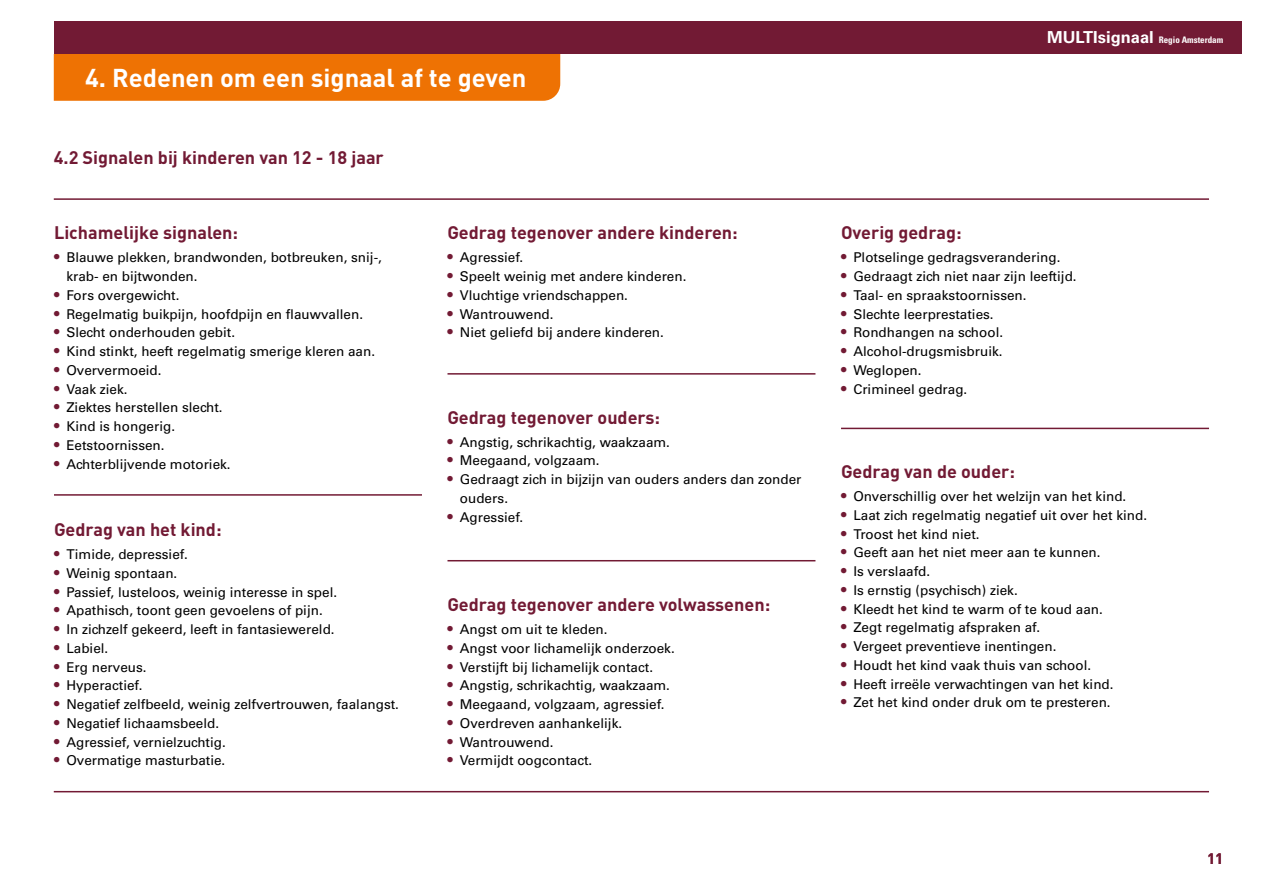
<style>
.page{position:relative;width:1263px;height:893px;background:#fff}
.page>*{position:absolute;margin:0;border:0;box-sizing:border-box;transform-origin:0 0}
.t1{font:700 25.5px "DIN";color:#fff}
.t2{font:700 18px "DIN";color:#721a34}
.t3{font:700 15px "DIN";color:#721a34}
.t4{font:13.5px/18.8px "Univers";color:#000}
.t5{font:700 condensed 9px "Univers";color:#fff}
.s1{font-size:15px;color:#721a34}
.s2{font-stretch:normal;font-size:16.5px}
</style>
<div class="page">
<div style="left:54px;top:21px;width:1188px;height:33px;background:#721a34"></div>
<div style="left:54px;top:54px;width:506px;height:47px;background:#ee7203"></div>
<hr style="left:54px;top:494px;width:368px;height:2px;background:#721a34">
<hr style="left:447px;top:560px;width:368px;height:1px;background:#721a34">
<hr style="left:447px;top:373px;width:368px;height:2px;background:#721a34">
<hr style="left:841px;top:428px;width:368px;height:1px;background:#721a34">
<hr style="left:54px;top:198px;width:1155px;height:2px;background:#721a34">
<hr style="left:54px;top:791px;width:1155px;height:1px;background:#721a34">
<h1 class="t1" style="left:85px;top:61px;width:443px">4. Redenen om een signaal af te geven</h1>
<p class="t2" style="left:54px;top:146px;width:331px">4.2 Signalen bij kinderen van 12 - 18 jaar</p>
<p class="t2" style="left:54px;top:221px;width:186px">Lichamelijke signalen:</p>
<p class="t4" style="left:66px;top:248px;width:317px;text-indent:-12px"><span class="s1">•</span> Blauwe plekken, brandwonden, botbreuken, snij-, krab- en bijtwonden.</p>
<p class="t4" style="left:54px;top:286px;width:127px"><span class="s1">•</span> Fors overgewicht.</p>
<p class="t4" style="left:54px;top:305px;width:311px"><span class="s1">•</span> Regelmatig buikpijn, hoofdpijn en flauwvallen.</p>
<p class="t4" style="left:54px;top:323px;width:183px"><span class="s1">•</span> Slecht onderhouden gebit.</p>
<p class="t4" style="left:54px;top:342px;width:323px"><span class="s1">•</span> Kind stinkt, heeft regelmatig smerige kleren aan.</p>
<p class="t4" style="left:54px;top:361px;width:109px"><span class="s1">•</span> Oververmoeid.</p>
<p class="t4" style="left:54px;top:380px;width:75px"><span class="s1">•</span> Vaak ziek.</p>
<p class="t4" style="left:54px;top:398px;width:170px"><span class="s1">•</span> Ziektes herstellen slecht.</p>
<p class="t4" style="left:54px;top:417px;width:123px"><span class="s1">•</span> Kind is hongerig.</p>
<p class="t4" style="left:54px;top:436px;width:112px"><span class="s1">•</span> Eetstoornissen.</p>
<p class="t4" style="left:54px;top:455px;width:178px"><span class="s1">•</span> Achterblijvende motoriek.</p>
<p class="t2" style="left:54px;top:518px;width:169px">Gedrag van het kind:</p>
<p class="t4" style="left:54px;top:545px;width:135px"><span class="s1">•</span> Timide, depressief.</p>
<p class="t4" style="left:54px;top:564px;width:125px"><span class="s1">•</span> Weinig spontaan.</p>
<p class="t4" style="left:54px;top:583px;width:285px"><span class="s1">•</span> Passief, lusteloos, weinig interesse in spel.</p>
<p class="t4" style="left:54px;top:601px;width:270px"><span class="s1">•</span> Apathisch, toont geen gevoelens of pijn.</p>
<p class="t4" style="left:54px;top:620px;width:282px"><span class="s1">•</span> In zichzelf gekeerd, leeft in fantasiewereld.</p>
<p class="t4" style="left:54px;top:639px;width:56px"><span class="s1">•</span> Labiel.</p>
<p class="t4" style="left:54px;top:658px;width:94px"><span class="s1">•</span> Erg nerveus.</p>
<p class="t4" style="left:54px;top:676px;width:90px"><span class="s1">•</span> Hyperactief.</p>
<p class="t4" style="left:54px;top:695px;width:347px"><span class="s1">•</span> Negatief zelfbeeld, weinig zelfvertrouwen, faalangst.</p>
<p class="t4" style="left:54px;top:714px;width:167px"><span class="s1">•</span> Negatief lichaamsbeeld.</p>
<p class="t4" style="left:54px;top:733px;width:173px"><span class="s1">•</span> Agressief, vernielzuchtig.</p>
<p class="t4" style="left:54px;top:751px;width:173px"><span class="s1">•</span> Overmatige masturbatie.</p>
<p class="t2" style="left:447px;top:221px;width:292px">Gedrag tegenover andere kinderen:</p>
<p class="t4" style="left:447px;top:248px;width:77px"><span class="s1">•</span> Agressief.</p>
<p class="t4" style="left:447px;top:267px;width:240px"><span class="s1">•</span> Speelt weinig met andere kinderen.</p>
<p class="t4" style="left:447px;top:286px;width:182px"><span class="s1">•</span> Vluchtige vriendschappen.</p>
<p class="t4" style="left:447px;top:305px;width:108px"><span class="s1">•</span> Wantrouwend.</p>
<p class="t4" style="left:447px;top:323px;width:218px"><span class="s1">•</span> Niet geliefd bij andere kinderen.</p>
<p class="t2" style="left:447px;top:405px;width:214px">Gedrag tegenover ouders:</p>
<p class="t4" style="left:447px;top:433px;width:224px"><span class="s1">•</span> Angstig, schrikachtig, waakzaam.</p>
<p class="t4" style="left:447px;top:451px;width:154px"><span class="s1">•</span> Meegaand, volgzaam.</p>
<p class="t4" style="left:460px;top:470px;width:343px;text-indent:-12px"><span class="s1">•</span> Gedraagt zich in bijzijn van ouders anders dan zonder ouders.</p>
<p class="t4" style="left:447px;top:508px;width:77px"><span class="s1">•</span> Agressief.</p>
<p class="t2" style="left:447px;top:593px;width:324px">Gedrag tegenover andere volwassenen:</p>
<p class="t4" style="left:447px;top:620px;width:162px"><span class="s1">•</span> Angst om uit te kleden.</p>
<p class="t4" style="left:447px;top:639px;width:229px"><span class="s1">•</span> Angst voor lichamelijk onderzoek.</p>
<p class="t4" style="left:447px;top:658px;width:207px"><span class="s1">•</span> Verstijft bij lichamelijk contact.</p>
<p class="t4" style="left:447px;top:676px;width:224px"><span class="s1">•</span> Angstig, schrikachtig, waakzaam.</p>
<p class="t4" style="left:447px;top:695px;width:219px"><span class="s1">•</span> Meegaand, volgzaam, agressief.</p>
<p class="t4" style="left:447px;top:714px;width:176px"><span class="s1">•</span> Overdreven aanhankelijk.</p>
<p class="t4" style="left:447px;top:733px;width:108px"><span class="s1">•</span> Wantrouwend.</p>
<p class="t4" style="left:447px;top:751px;width:146px"><span class="s1">•</span> Vermijdt oogcontact.</p>
<p class="t5" style="left:1047px;top:34px;width:178px"><span class="s2">MULTIsignaal</span> Regio Amsterdam</p>
<p class="t2" style="left:841px;top:221px;width:122px">Overig gedrag:</p>
<p class="t4" style="left:841px;top:248px;width:221px"><span class="s1">•</span> Plotselinge gedragsverandering.</p>
<p class="t4" style="left:841px;top:267px;width:237px"><span class="s1">•</span> Gedraagt zich niet naar zijn leeftijd.</p>
<p class="t4" style="left:841px;top:286px;width:187px"><span class="s1">•</span> Taal- en spraakstoornissen.</p>
<p class="t4" style="left:841px;top:305px;width:154px"><span class="s1">•</span> Slechte leerprestaties.</p>
<p class="t4" style="left:841px;top:323px;width:164px"><span class="s1">•</span> Rondhangen na school.</p>
<p class="t4" style="left:841px;top:342px;width:163px"><span class="s1">•</span> Alcohol-drugsmisbruik.</p>
<p class="t4" style="left:841px;top:361px;width:82px"><span class="s1">•</span> Weglopen.</p>
<p class="t4" style="left:841px;top:380px;width:128px"><span class="s1">•</span> Crimineel gedrag.</p>
<p class="t2" style="left:841px;top:460px;width:175px">Gedrag van de ouder:</p>
<p class="t4" style="left:841px;top:487px;width:287px"><span class="s1">•</span> Onverschillig over het welzijn van het kind.</p>
<p class="t4" style="left:841px;top:506px;width:308px"><span class="s1">•</span> Laat zich regelmatig negatief uit over het kind.</p>
<p class="t4" style="left:841px;top:525px;width:140px"><span class="s1">•</span> Troost het kind niet.</p>
<p class="t4" style="left:841px;top:543px;width:261px"><span class="s1">•</span> Geeft aan het niet meer aan te kunnen.</p>
<p class="t4" style="left:841px;top:562px;width:91px"><span class="s1">•</span> Is verslaafd.</p>
<p class="t4" style="left:841px;top:581px;width:178px"><span class="s1">•</span> Is ernstig (psychisch) ziek.</p>
<p class="t4" style="left:841px;top:600px;width:263px"><span class="s1">•</span> Kleedt het kind te warm of te koud aan.</p>
<p class="t4" style="left:841px;top:618px;width:201px"><span class="s1">•</span> Zegt regelmatig afspraken af.</p>
<p class="t4" style="left:841px;top:637px;width:217px"><span class="s1">•</span> Vergeet preventieve inentingen.</p>
<p class="t4" style="left:841px;top:656px;width:252px"><span class="s1">•</span> Houdt het kind vaak thuis van school.</p>
<p class="t4" style="left:841px;top:675px;width:274px"><span class="s1">•</span> Heeft irreële verwachtingen van het kind.</p>
<p class="t4" style="left:841px;top:693px;width:271px"><span class="s1">•</span> Zet het kind onder druk om te presteren.</p>
<p class="t3" style="left:1207px;top:848px;width:18px">11</p>
</div>
